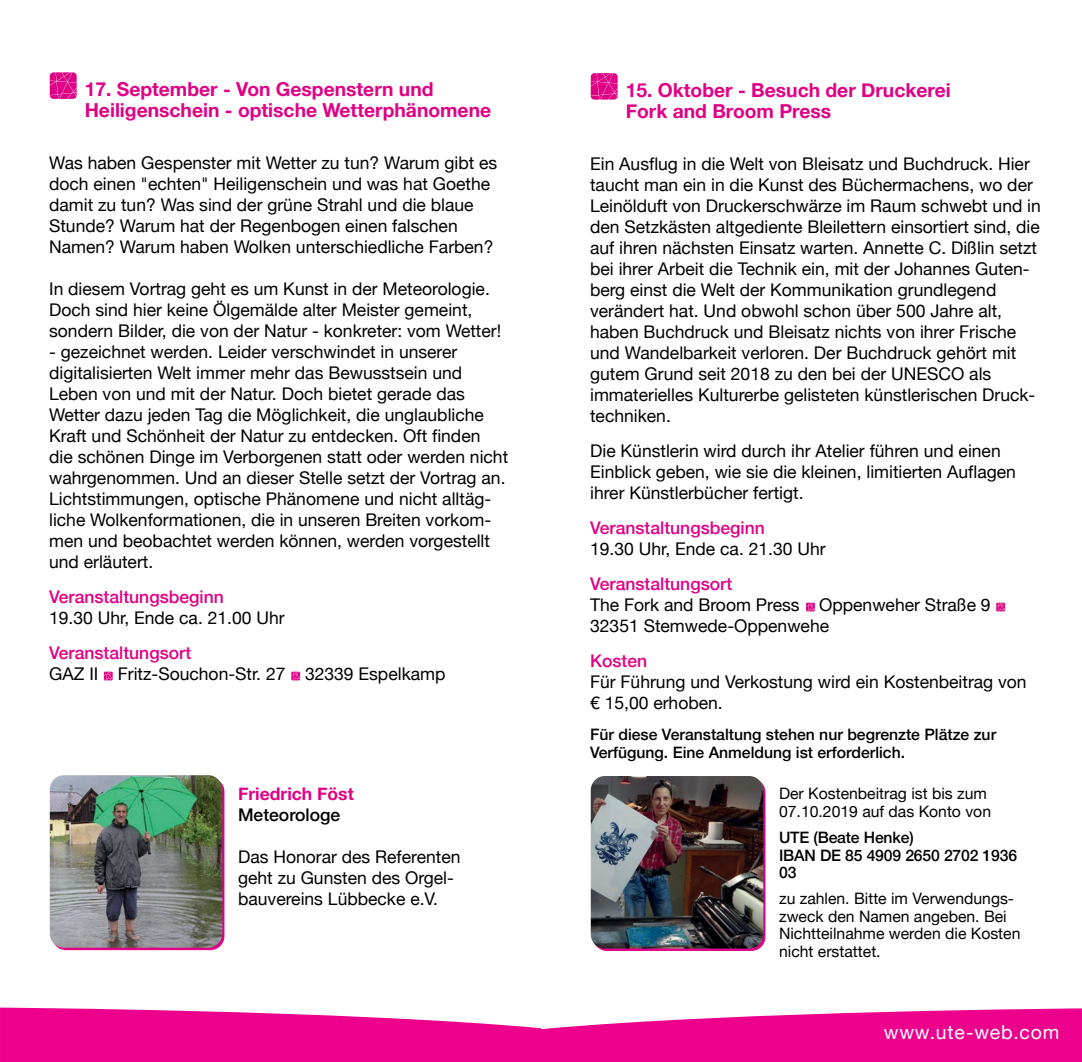
<style>
.page{position:relative;width:1082px;height:1062px;background:#fff}
.page>*{position:absolute;margin:0;border:0;box-sizing:border-box;transform-origin:0 0}
.t1{font:700 19.25px/21px "Helvetica Neue";color:#e00085}
.t2{font:19.25px "Helvetica Neue";letter-spacing:.04em;color:#fff}
.t3{font:17.5px/21px "Helvetica Neue";color:#000}
.t4{font:500 17.5px "Helvetica Neue";color:#e00085}
.t5{font:700 17.5px "Helvetica Neue";color:#e00085}
.t6{font:500 17.5px "Helvetica Neue";color:#000}
.t7{font:15.75px/17.5px "Helvetica Neue";color:#000}
.t8{font:500 15.75px/17.5px "Helvetica Neue";color:#000}
</style>
<div class="page">
<svg style="left:50px;top:72px;width:27px;height:27px"></svg>
<svg style="left:52px;top:777px;width:172px;height:173px"></svg>
<img style="left:50px;top:775px;width:172px;height:172px">
<svg style="left:104px;top:671px;width:9px;height:9px"></svg>
<svg style="left:291px;top:671px;width:9px;height:9px"></svg>
<svg style="left:0;top:1007px;width:1081px;height:55px;background:#ee269d"></svg>
<svg style="left:590px;top:73px;width:27px;height:27px"></svg>
<svg style="left:593px;top:778px;width:172px;height:173px"></svg>
<img style="left:590px;top:776px;width:173px;height:172px">
<svg style="left:806px;top:602px;width:9px;height:9px"></svg>
<svg style="left:996px;top:602px;width:9px;height:9px"></svg>
<p class="t1" style="left:85px;top:80px;width:408px">17. September - Von Gespenstern und<br>Heiligenschein - optische Wetterphänomene</p>
<p class="t3" style="left:49px;top:153px;width:449px">Was haben Gespenster mit Wetter zu tun? Warum gibt es doch einen "echten" Heiligenschein und was hat Goethe damit zu tun? Was sind der grüne Strahl und die blaue Stunde? Warum hat der Regenbogen einen falschen Namen? Warum haben Wolken unterschiedliche Farben?</p>
<p class="t3" style="left:49px;top:279px;width:453px">In diesem Vortrag geht es um Kunst in der Meteorologie.<br>Doch sind hier keine Ölgemälde alter Meister gemeint, sondern Bilder, die von der Natur - konkreter: vom Wetter!</p>
<p class="t3" style="left:49px;top:342px;width:460px">- gezeichnet werden. Leider verschwindet in unserer digitalisierten Welt immer mehr das Bewusstsein und Leben von und mit der Natur. Doch bietet gerade das Wetter dazu jeden Tag die Möglichkeit, die unglaubliche Kraft und Schönheit der Natur zu entdecken. Oft finden die schönen Dinge im Verborgenen statt oder werden nicht wahrgenommen. Und an dieser Stelle setzt der Vortrag an.<br>Lichtstimmungen, optische Phänomene und nicht alltäg&shy;liche Wolkenformationen, die in unseren Breiten vorkom&shy;men und beobachtet werden können, werden vorgestellt und erläutert.</p>
<p class="t4" style="left:49px;top:583px;width:176px">Veranstaltungsbeginn</p>
<p class="t3" style="left:49px;top:608px;width:237px">19.30 Uhr, Ende ca. 21.00 Uhr</p>
<p class="t4" style="left:49px;top:639px;width:143px">Veranstaltungsort</p>
<p class="t3" style="left:49px;top:664px;width:398px">GAZ II Fritz-Souchon-Str. 27 32339 Espelkamp</p>
<p class="t5" style="left:238px;top:779px;width:117px">Friedrich Föst</p>
<p class="t6" style="left:238px;top:800px;width:104px">Meteorologe</p>
<p class="t3" style="left:238px;top:847px;width:224px">Das Honorar des Referenten geht zu Gunsten des Orgel&shy;bauvereins Lübbecke e.V.</p>
<p class="t1" style="left:625px;top:80px;width:326px">15. Oktober - Besuch der Druckerei<br>Fork and Broom Press</p>
<p class="t3" style="left:590px;top:154px;width:452px">Ein Ausflug in die Welt von Bleisatz und Buchdruck. Hier taucht man ein in die Kunst des Büchermachens, wo der Leinölduft von Druckerschwärze im Raum schwebt und in den Setzkästen altgediente Bleilettern einsortiert sind, die auf ihren nächsten Einsatz warten. Annette C. Dißlin setzt bei ihrer Arbeit die Technik ein, mit der Johannes Guten&shy;berg einst die Welt der Kommunikation grundlegend verändert hat. Und obwohl schon über 500 Jahre alt, haben Buchdruck und Bleisatz nichts von ihrer Frische und Wandelbarkeit verloren. Der Buchdruck gehört mit gutem Grund seit 2018 zu den bei der UNESCO als immaterielles Kulturerbe gelisteten künstlerischen Druck&shy;techniken.</p>
<p class="t3" style="left:590px;top:441px;width:427px">Die Künstlerin wird durch ihr Atelier führen und einen<br>Einblick geben, wie sie die kleinen, limitierten Auflagen ihrer Künstlerbücher fertigt.</p>
<p class="t4" style="left:590px;top:513px;width:176px">Veranstaltungsbeginn</p>
<p class="t3" style="left:590px;top:539px;width:237px">19.30 Uhr, Ende ca. 21.30 Uhr</p>
<p class="t4" style="left:590px;top:569px;width:144px">Veranstaltungsort</p>
<p class="t3" style="left:590px;top:595px;width:402px">The Fork and Broom Press Oppenweher Straße 9<br>32351 Stemwede-Oppenwehe</p>
<p class="t4" style="left:590px;top:646px;width:59px">Kosten</p>
<p class="t3" style="left:590px;top:672px;width:438px">Für Führung und Verkostung wird ein Kostenbeitrag von € 15,00 erhoben.</p>
<p class="t8" style="left:590px;top:725px;width:407px">Für diese Veranstaltung stehen nur begrenzte Plätze zur<br>Verfügung. Eine Anmeldung ist erforderlich.</p>
<p class="t7" style="left:779px;top:786px;width:213px">Der Kostenbeitrag ist bis zum<br>07.10.2019 auf das Konto von</p>
<p class="t8" style="left:779px;top:827px;width:239px">UTE (Beate Henke)<br>IBAN DE 85 4909 2650 2702 1936<br>03</p>
<p class="t7" style="left:779px;top:891px;width:243px">zu zahlen. Bitte im Verwendungs&shy;zweck den Namen angeben. Bei<br>Nichtteilnahme werden die Kosten nicht erstattet.</p>
<p class="t2" style="left:883px;top:1017px;width:177px">www.ute-web.com</p>
</div>
